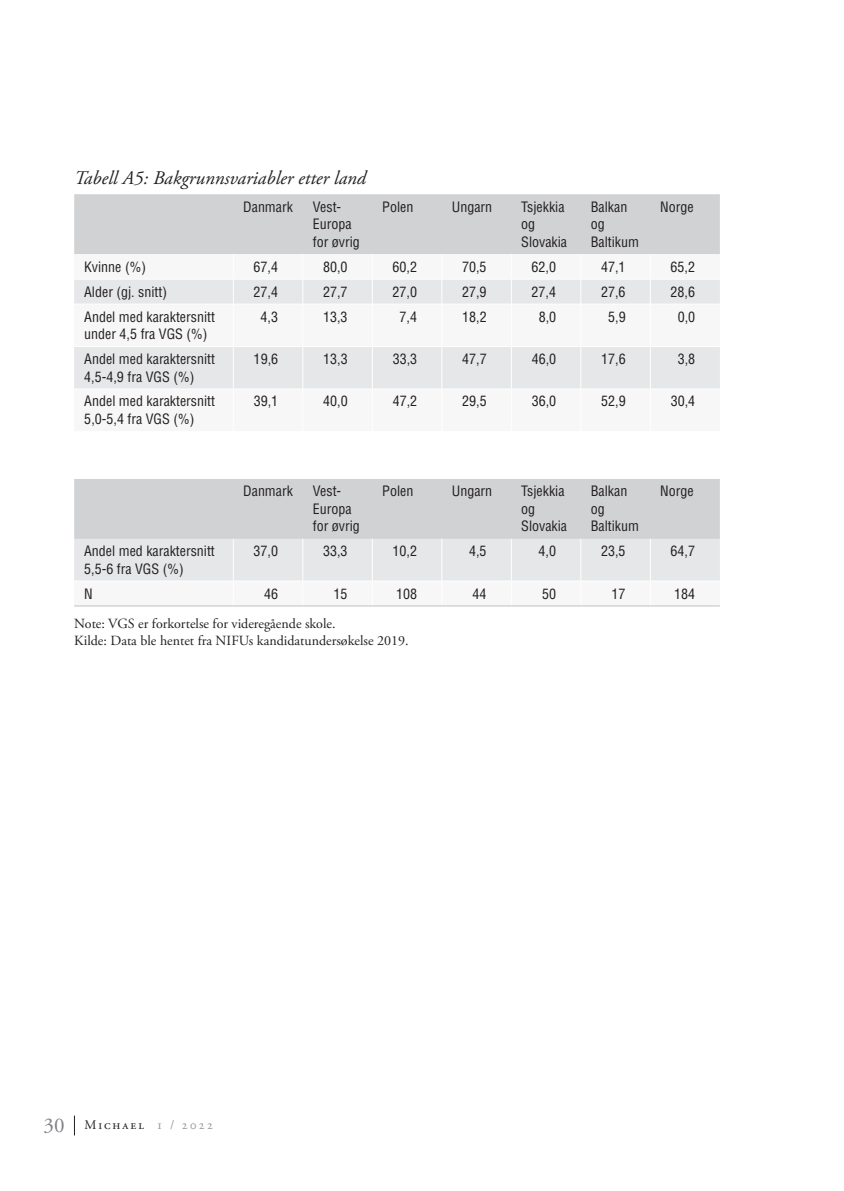
<style>
.page{position:relative;width:844px;height:1191px;background:#fff}
.page>*{position:absolute;margin:0;border:0;box-sizing:border-box;transform-origin:0 0}
.t1{font:italic 19.25px "Adobe Garamond Pro";color:#231f20}
.t2{font:condensed 14px/17.5px "Helvetica LT Std";color:#231f20}
.t3{font:14px/16.6px "Adobe Garamond Pro";color:#231f20}
.t4{font:13.12px "Adobe Garamond Pro";letter-spacing:.15em;color:#231f20}
.s1{font-size:21px;color:#808285}
.s2{color:#939598}
</style>
<div class="page">
<svg style="left:74px;top:1115px;width:1px;height:20px"></svg>
<div style="left:74px;top:347px;width:645px;height:41px;background:#e6e7e9"></div>
<svg style="left:74px;top:194px;width:645px;height:110px"></svg>
<hr style="left:233px;top:347px;width:1px;height:41px;background:#fff">
<hr style="left:302px;top:347px;width:1px;height:41px;background:#fff">
<hr style="left:372px;top:347px;width:1px;height:41px;background:#fff">
<hr style="left:441px;top:347px;width:1px;height:41px;background:#fff">
<hr style="left:511px;top:347px;width:1px;height:41px;background:#fff">
<hr style="left:580px;top:347px;width:1px;height:41px;background:#fff">
<hr style="left:649px;top:347px;width:1px;height:41px;background:#fff">
<svg style="left:74px;top:479px;width:645px;height:102px;background:#d9dadc"></svg>
<hr style="left:74px;top:605px;width:159px;height:1px;background:#c0c0c0">
<hr style="left:233px;top:605px;width:70px;height:1px;background:#c0c0c0">
<hr style="left:303px;top:605px;width:69px;height:1px;background:#c0c0c0">
<hr style="left:372px;top:605px;width:69px;height:1px;background:#c0c0c0">
<hr style="left:441px;top:605px;width:70px;height:1px;background:#c0c0c0">
<hr style="left:511px;top:605px;width:69px;height:1px;background:#c0c0c0">
<hr style="left:580px;top:605px;width:70px;height:1px;background:#c0c0c0">
<hr style="left:650px;top:605px;width:69px;height:1px;background:#c0c0c0">
<h1 class="t1" style="left:74px;top:167px;width:293px">Tabell A5: Bakgrunnsvariabler etter land</h1>
<p class="t2" style="left:243px;top:198px;width:51px">Danmark</p>
<p class="t2" style="left:313px;top:198px;width:49px">Vest-<br>Europa for øvrig</p>
<p class="t2" style="left:382px;top:198px;width:33px">Polen</p>
<p class="t2" style="left:451px;top:198px;width:42px">Ungarn</p>
<p class="t2" style="left:521px;top:198px;width:47px">Tsjekkia og<br>Slovakia</p>
<p class="t2" style="left:590px;top:198px;width:50px">Balkan og<br>Baltikum</p>
<p class="t2" style="left:660px;top:198px;width:35px">Norge</p>
<p class="t2" style="left:84px;top:258px;width:63px">Kvinne (%)</p>
<p class="t2" style="left:253px;top:258px;width:26px">67,4</p>
<p class="t2" style="left:323px;top:258px;width:26px">80,0</p>
<p class="t2" style="left:392px;top:258px;width:26px">60,2</p>
<p class="t2" style="left:462px;top:258px;width:26px">70,5</p>
<p class="t2" style="left:531px;top:258px;width:26px">62,0</p>
<p class="t2" style="left:601px;top:258px;width:26px">47,1</p>
<p class="t2" style="left:670px;top:258px;width:26px">65,2</p>
<p class="t2" style="left:84px;top:283px;width:84px">Alder (gj. snitt)</p>
<p class="t2" style="left:253px;top:283px;width:26px">27,4</p>
<p class="t2" style="left:323px;top:283px;width:26px">27,7</p>
<p class="t2" style="left:392px;top:283px;width:26px">27,0</p>
<p class="t2" style="left:462px;top:283px;width:26px">27,9</p>
<p class="t2" style="left:531px;top:283px;width:26px">27,4</p>
<p class="t2" style="left:601px;top:283px;width:26px">27,6</p>
<p class="t2" style="left:670px;top:283px;width:26px">28,6</p>
<p class="t2" style="left:84px;top:308px;width:132px">Andel med karaktersnitt under 4,5 fra VGS (%)</p>
<p class="t2" style="left:260px;top:308px;width:19px">4,3</p>
<p class="t2" style="left:323px;top:308px;width:26px">13,3</p>
<p class="t2" style="left:399px;top:308px;width:19px">7,4</p>
<p class="t2" style="left:462px;top:308px;width:26px">18,2</p>
<p class="t2" style="left:538px;top:308px;width:19px">8,0</p>
<p class="t2" style="left:608px;top:308px;width:19px">5,9</p>
<p class="t2" style="left:677px;top:308px;width:19px">0,0</p>
<p class="t2" style="left:84px;top:350px;width:132px">Andel med karaktersnitt<br>4,5-4,9 fra VGS (%)</p>
<p class="t2" style="left:253px;top:350px;width:26px">19,6</p>
<p class="t2" style="left:323px;top:350px;width:26px">13,3</p>
<p class="t2" style="left:392px;top:350px;width:26px">33,3</p>
<p class="t2" style="left:462px;top:350px;width:26px">47,7</p>
<p class="t2" style="left:531px;top:350px;width:26px">46,0</p>
<p class="t2" style="left:601px;top:350px;width:26px">17,6</p>
<p class="t2" style="left:677px;top:350px;width:19px">3,8</p>
<p class="t2" style="left:84px;top:392px;width:132px">Andel med karaktersnitt<br>5,0-5,4 fra VGS (%)</p>
<p class="t2" style="left:253px;top:392px;width:26px">39,1</p>
<p class="t2" style="left:323px;top:392px;width:26px">40,0</p>
<p class="t2" style="left:392px;top:392px;width:26px">47,2</p>
<p class="t2" style="left:462px;top:392px;width:26px">29,5</p>
<p class="t2" style="left:531px;top:392px;width:26px">36,0</p>
<p class="t2" style="left:601px;top:392px;width:26px">52,9</p>
<p class="t2" style="left:670px;top:392px;width:26px">30,4</p>
<p class="t2" style="left:243px;top:482px;width:51px">Danmark</p>
<p class="t2" style="left:313px;top:482px;width:49px">Vest-<br>Europa for øvrig</p>
<p class="t2" style="left:382px;top:482px;width:33px">Polen</p>
<p class="t2" style="left:451px;top:482px;width:42px">Ungarn</p>
<p class="t2" style="left:521px;top:482px;width:47px">Tsjekkia og<br>Slovakia</p>
<p class="t2" style="left:590px;top:482px;width:50px">Balkan og<br>Baltikum</p>
<p class="t2" style="left:660px;top:482px;width:35px">Norge</p>
<p class="t2" style="left:84px;top:542px;width:132px">Andel med karaktersnitt<br>5,5-6 fra VGS (%)</p>
<p class="t2" style="left:253px;top:542px;width:26px">37,0</p>
<p class="t2" style="left:323px;top:542px;width:26px">33,3</p>
<p class="t2" style="left:392px;top:542px;width:26px">10,2</p>
<p class="t2" style="left:469px;top:542px;width:19px">4,5</p>
<p class="t2" style="left:538px;top:542px;width:19px">4,0</p>
<p class="t2" style="left:601px;top:542px;width:26px">23,5</p>
<p class="t2" style="left:670px;top:542px;width:26px">64,7</p>
<p class="t2" style="left:84px;top:584px;width:10px">N</p>
<p class="t2" style="left:264px;top:584px;width:15px">46</p>
<p class="t2" style="left:333px;top:584px;width:15px">15</p>
<p class="t2" style="left:396px;top:584px;width:22px">108</p>
<p class="t2" style="left:472px;top:584px;width:15px">44</p>
<p class="t2" style="left:542px;top:584px;width:15px">50</p>
<p class="t2" style="left:611px;top:584px;width:15px">17</p>
<p class="t2" style="left:674px;top:584px;width:22px">184</p>
<p class="t3" style="left:74px;top:615px;width:336px">Note: VGS er forkortelse for videregående skole.<br>Kilde: Data ble hentet fra NIFUs kandidatundersøkelse 2019.</p>
<p class="t4" style="left:43px;top:1117px;width:171px"><span class="s1">30</span> Michael <span class="s2">1 / 2022</span></p>
</div>
